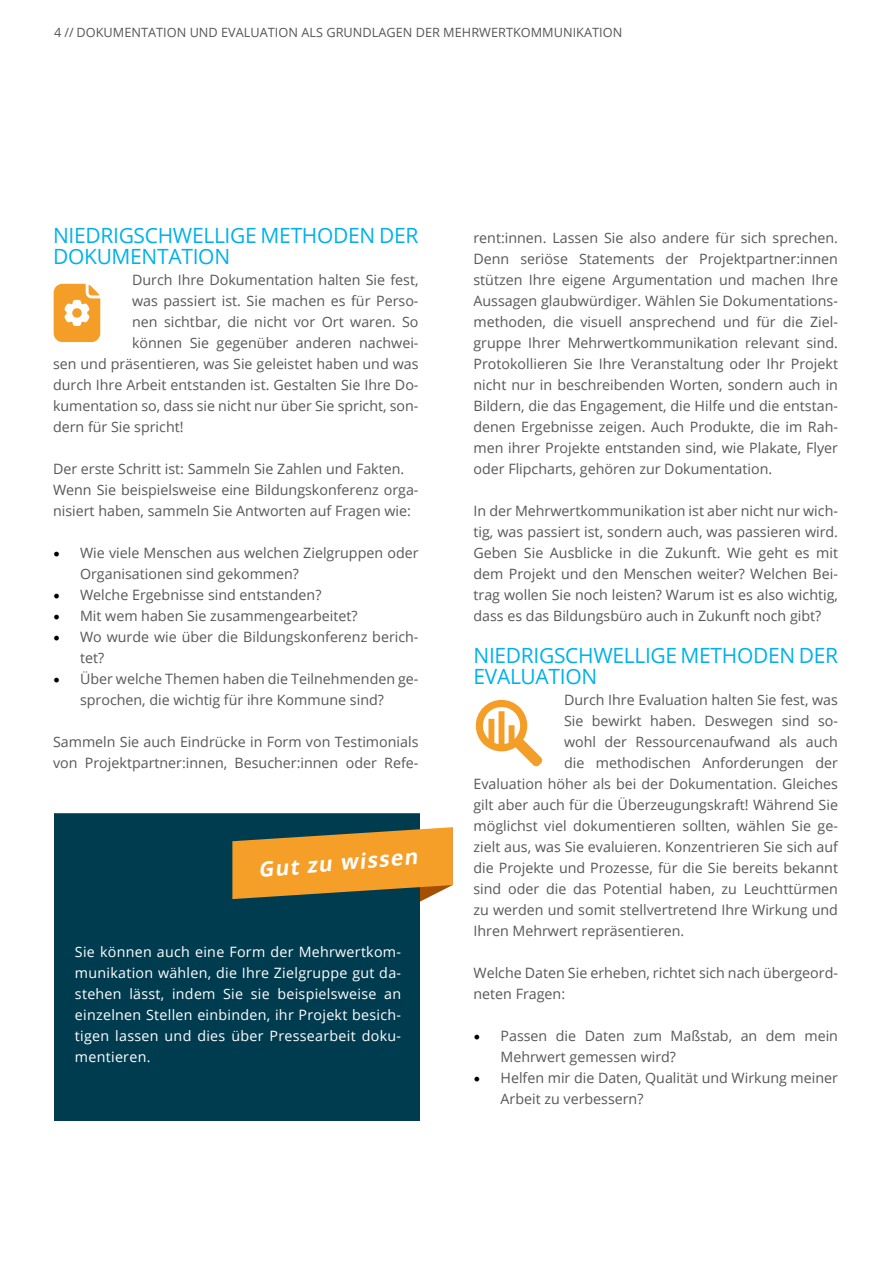
<style>
.page{position:relative;width:893px;height:1263px;background:#fff}
.page>*{position:absolute;margin:0;border:0;box-sizing:border-box;transform-origin:0 0}
.t1{font:21px/21px "Open Sans";letter-spacing:-.015em;color:#00b1eb}
.t2{font:italic 700 21px "Open Sans";color:#fff}
.t3{font:14.25px/21px "Open Sans";color:#575756}
.t4{font:14.25px/21px "Open Sans";letter-spacing:.02em;color:#fff;text-align:justify}
.t5{font:12.75px "Open Sans";color:#575756}
.s1{font-family:"Minion Pro";font-size:18px;color:#000}
</style>
<div class="page">
<div style="left:54px;top:813px;width:365px;height:307px;background:#003c4f"></div>
<svg style="left:232px;top:827px;width:221px;height:144px"></svg>
<svg style="left:475px;top:700px;width:68px;height:66px"></svg>
<svg style="left:54px;top:284px;width:46px;height:58px"></svg>
<p class="t5" style="left:54px;top:23px;width:570px">4 // DOKUMENTATION UND EVALUATION ALS GRUNDLAGEN DER MEHRWERTKOMMUNIKATION</p>
<p class="t1" style="left:53px;top:224px;width:367px">NIEDRIGSCHWELLIGE METHODEN DER<br>DOKUMENTATION</p>
<p class="t3" style="left:132px;top:269px;width:288px">Durch Ihre Dokumentation halten Sie fest,</p>
<p class="t3" style="left:132px;top:290px;width:288px">was passiert ist. Sie machen es für Perso-</p>
<p class="t3" style="left:132px;top:311px;width:288px">nen sichtbar, die nicht vor Ort waren. So</p>
<p class="t3" style="left:132px;top:332px;width:288px">können Sie gegenüber anderen nachwei-</p>
<p class="t3" style="left:53px;top:353px;width:367px">sen und präsentieren, was Sie geleistet haben und was</p>
<p class="t3" style="left:53px;top:374px;width:367px">durch Ihre Arbeit entstanden ist. Gestalten Sie Ihre Do-</p>
<p class="t3" style="left:53px;top:395px;width:367px">kumentation so, dass sie nicht nur über Sie spricht, son-</p>
<p class="t3" style="left:53px;top:416px;width:132px">dern für Sie spricht!</p>
<p class="t3" style="left:53px;top:458px;width:353px">Der erste Schritt ist: Sammeln Sie Zahlen und Fakten.</p>
<p class="t3" style="left:53px;top:479px;width:367px">Wenn Sie beispielsweise eine Bildungskonferenz orga&shy;nisiert haben, sammeln Sie Antworten auf Fragen wie:</p>
<p class="t3" style="left:80px;top:542px;width:340px;text-indent:-27px"><span class="s1">•</span> Wie viele Menschen aus welchen Zielgruppen oder<br>Organisationen sind gekommen?</p>
<p class="t3" style="left:53px;top:584px;width:270px"><span class="s1">•</span> Welche Ergebnisse sind entstanden?</p>
<p class="t3" style="left:53px;top:605px;width:306px"><span class="s1">•</span> Mit wem haben Sie zusammengearbeitet?</p>
<p class="t3" style="left:80px;top:626px;width:340px;text-indent:-27px"><span class="s1">•</span> Wo wurde wie über die Bildungskonferenz berich&shy;tet?</p>
<p class="t3" style="left:53px;top:668px;width:367px;text-align:center"><span class="s1">•</span> Über welche Themen haben die Teilnehmenden ge&shy;sprochen, die wichtig für ihre Kommune sind?</p>
<p class="t3" style="left:53px;top:731px;width:367px">Sammeln Sie auch Eindrücke in Form von Testimonials von Projektpartner:innen, Besucher:innen oder Refe-</p>
<p class="t2" style="left:257px;top:855px;width:161px;rotate:-5deg">Gut zu wissen</p>
<p class="t4" style="left:75px;top:941px;width:328px">Sie können auch eine Form der Mehrwertkom&shy;munikation wählen, die Ihre Zielgruppe gut da&shy;stehen lässt, indem Sie sie beispielsweise an einzelnen Stellen einbinden, ihr Projekt besich&shy;tigen lassen und dies über Pressearbeit doku&shy;mentieren.</p>
<p class="t3" style="left:473px;top:227px;width:366px;text-align:justify">rent:innen. Lassen Sie also andere für sich sprechen.<br>Denn seriöse Statements der Projektpartner:innen stützen Ihre eigene Argumentation und machen Ihre Aussagen glaubwürdiger. Wählen Sie Dokumentations&shy;methoden, die visuell ansprechend und für die Ziel&shy;gruppe Ihrer Mehrwertkommunikation relevant sind.<br>Protokollieren Sie Ihre Veranstaltung oder Ihr Projekt nicht nur in beschreibenden Worten, sondern auch in Bildern, die das Engagement, die Hilfe und die entstan&shy;denen Ergebnisse zeigen. Auch Produkte, die im Rah&shy;men ihrer Projekte entstanden sind, wie Plakate, Flyer oder Flipcharts, gehören zur Dokumentation.</p>
<p class="t3" style="left:473px;top:500px;width:366px;text-align:justify">In der Mehrwertkommunikation ist aber nicht nur wich&shy;tig, was passiert ist, sondern auch, was passieren wird.<br>Geben Sie Ausblicke in die Zukunft. Wie geht es mit dem Projekt und den Menschen weiter? Welchen Bei&shy;trag wollen Sie noch leisten? Warum ist es also wichtig, dass es das Bildungsbüro auch in Zukunft noch gibt?</p>
<p class="t1" style="left:473px;top:644px;width:366px">NIEDRIGSCHWELLIGE METHODEN DER<br>EVALUATION</p>
<p class="t3" style="left:564px;top:689px;width:275px">Durch Ihre Evaluation halten Sie fest, was</p>
<p class="t3" style="left:564px;top:710px;width:275px">Sie bewirkt haben. Deswegen sind so-</p>
<p class="t3" style="left:564px;top:731px;width:275px">wohl der Ressourcenaufwand als auch</p>
<p class="t3" style="left:564px;top:752px;width:275px">die methodischen Anforderungen der</p>
<p class="t3" style="left:473px;top:773px;width:366px">Evaluation höher als bei der Dokumentation. Gleiches</p>
<p class="t3" style="left:473px;top:794px;width:366px">gilt aber auch für die Überzeugungskraft! Während Sie</p>
<p class="t3" style="left:473px;top:815px;width:366px">möglichst viel dokumentieren sollten, wählen Sie ge-</p>
<p class="t3" style="left:473px;top:836px;width:366px">zielt aus, was Sie evaluieren. Konzentrieren Sie sich auf</p>
<p class="t3" style="left:473px;top:857px;width:366px">die Projekte und Prozesse, für die Sie bereits bekannt</p>
<p class="t3" style="left:473px;top:878px;width:366px">sind oder die das Potential haben, zu Leuchttürmen</p>
<p class="t3" style="left:473px;top:899px;width:366px">zu werden und somit stellvertretend Ihre Wirkung und</p>
<p class="t3" style="left:473px;top:920px;width:212px">Ihren Mehrwert repräsentieren.</p>
<p class="t3" style="left:473px;top:962px;width:366px">Welche Daten Sie erheben, richtet sich nach übergeord&shy;neten Fragen:</p>
<p class="t3" style="left:500px;top:1025px;width:339px;text-indent:-27px"><span class="s1">•</span> Passen die Daten zum Maßstab, an dem mein<br>Mehrwert gemessen wird?</p>
<p class="t3" style="left:500px;top:1067px;width:339px;text-indent:-27px"><span class="s1">•</span> Helfen mir die Daten, Qualität und Wirkung meiner<br>Arbeit zu verbessern?</p>
</div>
